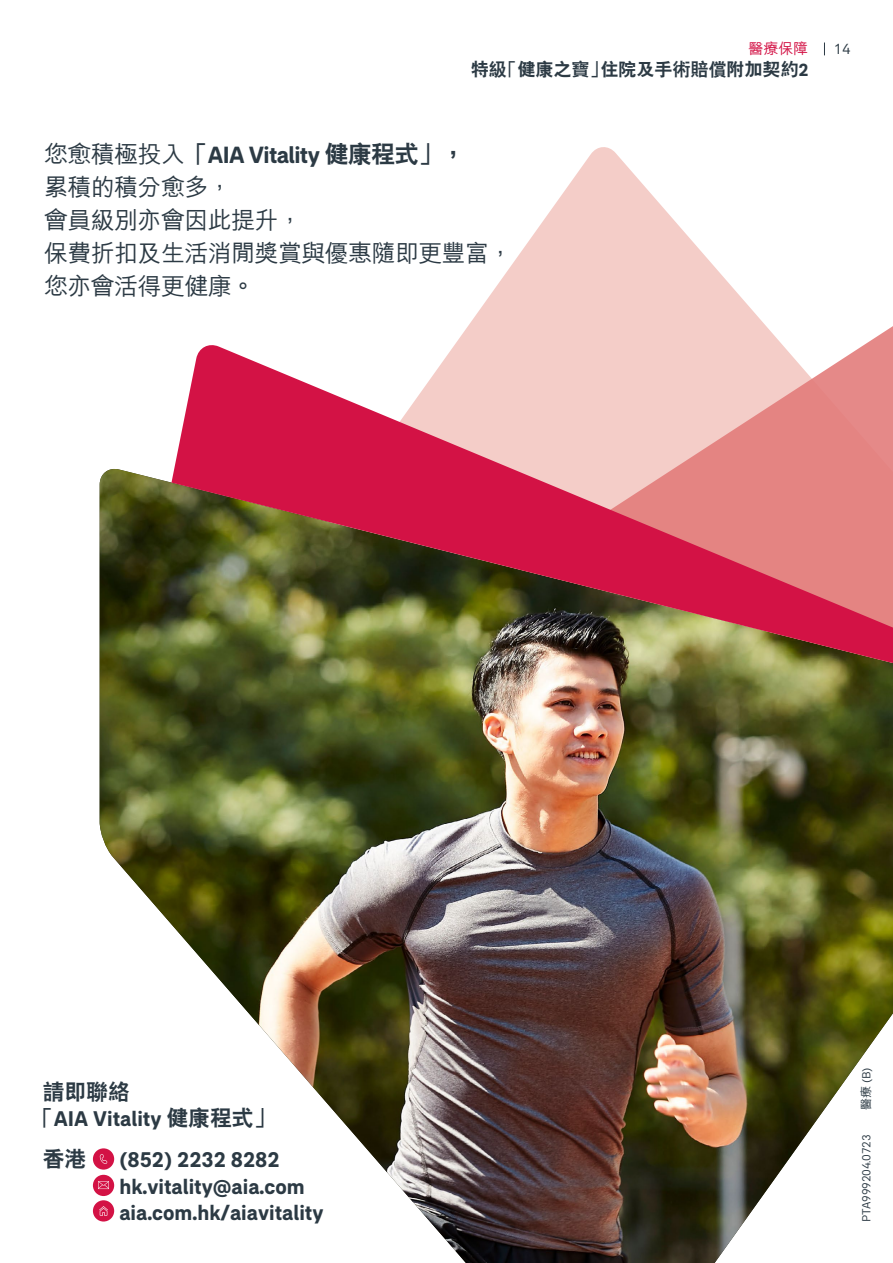
<style>
.page{position:relative;width:893px;height:1263px;background:#fff}
.page>*{position:absolute;margin:0;border:0;box-sizing:border-box;transform-origin:0 0}
.t1{font:500 24px/33px "M Hei HK";letter-spacing:-.025em;color:#2c3a44}
.t2{font:700 24px "AIA Everest";letter-spacing:-.025em;color:#2c3a44}
.t3{font:700 21.75px/26.1px "AIA Everest";color:#2c3a44}
.t4{font:800 21.75px "C Hei 2 HK";color:#2c3a44}
.t5{font:800 18px "C Hei 2 HK";color:#2c3a44}
.t6{font:500 15px "M Hei HK";color:#d31245}
.t7{font:15px "AIA Everest";color:#2c3a44}
.t8{font:12px "AIA Everest";letter-spacing:-.02em;color:#2c3a44}
.s1{font-family:"AIA Everest";font-weight:700}
.s2{font-family:"M Hei HK";font-weight:500}
.s3{font-family:"C Hei 2 HK";font-weight:800}
</style>
<div class="page">
<img style="left:100px;top:469px;width:793px;height:794px">
<svg style="left:328px;top:147px;width:325px;height:584px"></svg>
<svg style="left:519px;top:196px;width:374px;height:536px;fill:#f4cdc8"></svg>
<img style="left:171px;top:342px;width:722px;height:385px">
<div style="left:93px;top:1148px;width:21px;height:21px;background:#d31245;border-radius:50%"></div>
<svg style="left:100px;top:1154px;width:7px;height:10px"></svg>
<div style="left:93px;top:1200px;width:21px;height:21px;background:#d31245;border-radius:50%"></div>
<svg style="left:99px;top:1206px;width:9px;height:10px"></svg>
<div style="left:93px;top:1175px;width:21px;height:21px;background:#d31245;border-radius:50%"></div>
<svg style="left:98px;top:1181px;width:11px;height:8px"></svg>
<svg style="left:824px;top:43px;width:1px;height:12px"></svg>
<p class="t6" style="left:748px;top:38px;width:61px">醫療保障</p>
<p class="t7" style="left:834px;top:41px;width:18px">14</p>
<p class="t5" style="left:471px;top:58px;width:339px">特級「健康之寶」住院及手術賠償附加契約<span class="s1">2</span></p>
<p class="t2" style="left:44px;top:140px;width:423px"><span class="s2">您愈積極投入</span><span class="s3">「</span>AIA Vitality <span class="s3">健康程式」，</span></p>
<p class="t1" style="left:44px;top:168px;width:470px">累積的積分愈多，<br>會員級別亦會因此提升，<br>保費折扣及生活消閒獎賞與優惠隨即更豐富，您亦會活得更健康。</p>
<p class="t4" style="left:43px;top:1078px;width:88px">請即聯絡</p>
<p class="t3" style="left:32px;top:1105px;width:245px"><span class="s3">「</span>AIA Vitality <span class="s3">健康程式」</span></p>
<p class="t4" style="left:43px;top:1145px;width:45px">香港</p>
<p class="t3" style="left:119px;top:1146px;width:206px">(852) 2232 8282 hk.vitality@aia.com aia.com.hk/aiavitality</p>
<p class="t8" style="left:860px;top:1110px;width:44px;rotate:-90deg"><span class="s2">醫療</span> (B)</p>
<p class="t8" style="left:860px;top:1221px;width:88px;rotate:-90deg">PTA999204.0723</p>
</div>
